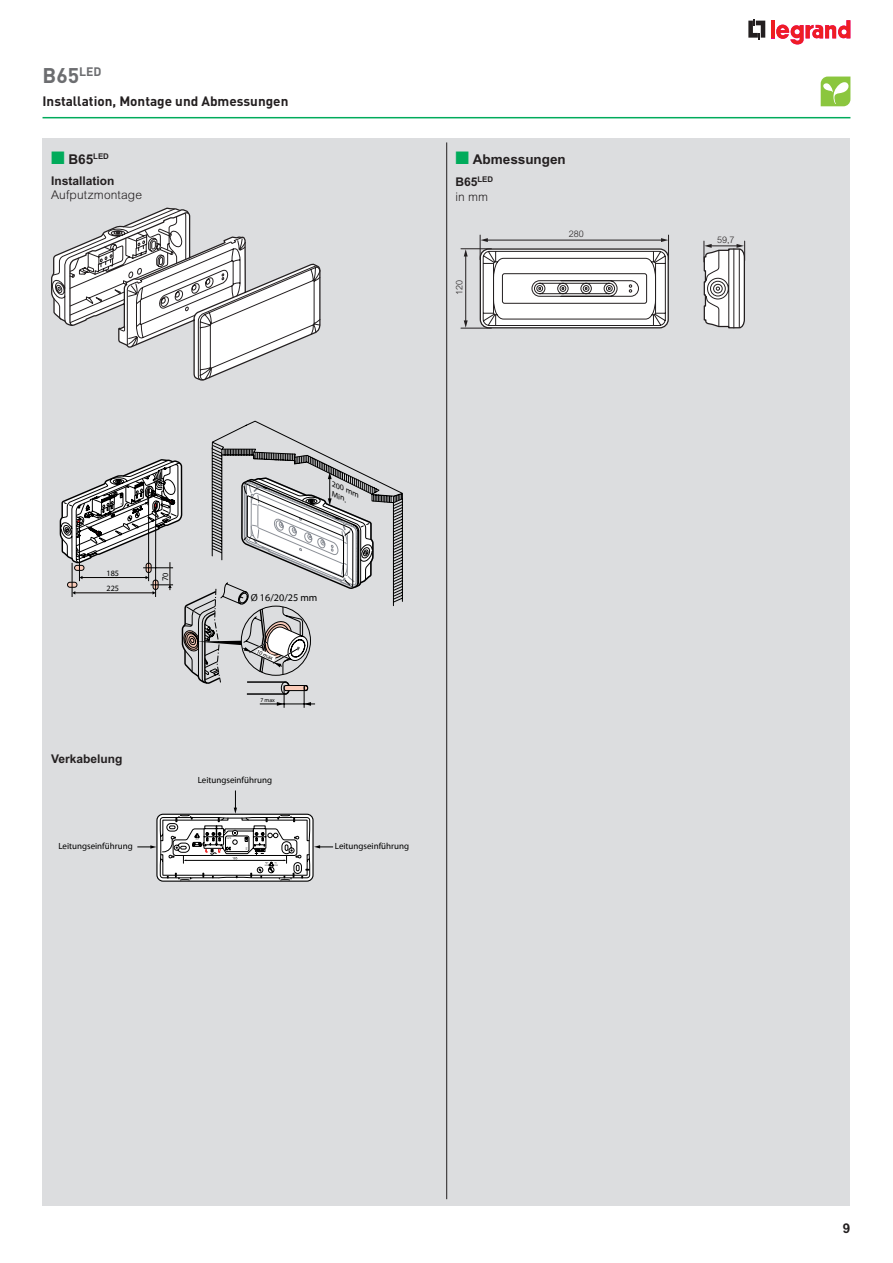
<style>
.page{position:relative;width:893px;height:1263px;background:#fff}
.page>*{position:absolute;margin:0;border:0;box-sizing:border-box;transform-origin:0 0}
.t1{font:700 21px "DIN Pro";color:#6c6d70}
.t2{font:700 13.5px "DIN Pro";color:#231f20}
.t3{font:700 13.5px "Arial";color:#231f20}
.t4{font:300 12px/14.1px "Arial";letter-spacing:.01em;color:#231f20}
.t5{font:700 12px "Arial";color:#231f20}
.t6{font:700 11.7px "Myriad Pro";color:#000}
.t7{font:10.2px "Myriad Pro";color:#000}
.t8{font:9px "Myriad Pro";color:#000}
.t9{font:300 9px "Arial";color:#231f20}
.t10{font:8.1px "Myriad Pro";color:#000}
.t11{font:italic 7.5px/9.1px "Myriad Pro";color:#000;scale:1.16 1}
.t12{font:5.85px "Myriad Pro";color:#000}
.s1{color:#00ab5b}
.s2{font-weight:700}
.s3{font-size:8.55px}
</style>
<div class="page">
<svg style="left:748px;top:19px;width:17px;height:20px"></svg>
<hr style="left:771px;top:20px;width:4px;height:18px;background:#ee1d23">
<svg style="left:776px;top:20px;width:74px;height:25px"></svg>
<hr style="left:43px;top:117px;width:807px;height:1px;background:#00ab5b">
<div style="left:43px;top:138px;width:807px;height:1067px;background:#dcdddf"></div>
<hr style="left:446px;top:142px;width:1px;height:1057px;background:#231f20">
<svg style="left:51px;top:208px;width:269px;height:172px"></svg>
<svg style="left:60px;top:421px;width:343px;height:287px"></svg>
<svg style="left:137px;top:790px;width:196px;height:91px"></svg>
<hr style="left:461px;top:328px;width:30px;height:1px;background:#231f20">
<hr style="left:461px;top:248px;width:30px;height:1px;background:#231f20">
<hr style="left:465px;top:255px;width:1px;height:67px;background:#231f20">
<svg style="left:464px;top:320px;width:4px;height:8px"></svg>
<svg style="left:464px;top:249px;width:4px;height:7px"></svg>
<svg style="left:480px;top:235px;width:265px;height:93px"></svg>
<svg style="left:820px;top:77px;width:31px;height:29px"></svg>
<h1 class="t1" style="left:43px;top:61px;width:61px">B65<sup>LED</sup></h1>
<h2 class="t2" style="left:43px;top:92px;width:247px">Installation, Montage und Abmessungen</h2>
<h2 class="t3" style="left:51px;top:151px;width:59px"><span class="s1">■</span> B65<sup>LED</sup></h2>
<h3 class="t5" style="left:51px;top:174px;width:65px">Installation</h3>
<h3 class="t4" style="left:51px;top:188px;width:93px">Aufputzmontage</h3>
<h2 class="t3" style="left:455px;top:151px;width:112px"><span class="s1">■</span> Abmessungen</h2>
<h3 class="t4" style="left:455px;top:175px;width:39px"><span class="s2">B65</span><sup>LED </sup>in mm</h3>
<p class="t9" style="left:454px;top:295px;width:17px;rotate:-90deg">120</p>
<p class="t9" style="left:569px;top:229px;width:17px">280</p>
<p class="t10" style="left:107px;top:568px;width:14px">185</p>
<p class="t10" style="left:160px;top:581px;width:10px;rotate:-90deg">0<span class="s3">7</span></p>
<p class="t10" style="left:107px;top:583px;width:14px">225</p>
<h3 class="t5" style="left:51px;top:752px;width:73px">Verkabelung</h3>
<p class="t6" style="left:59px;top:755px;width:74px">• Verkabelung</p>
<p class="t8" style="left:59px;top:840px;width:76px">Leitungseinführung</p>
<p class="t11" style="left:339px;top:481px;width:24px;text-indent:-4px;rotate:25deg">200 mm<br>Min.</p>
<p class="t7" style="left:251px;top:591px;width:68px">Ø 16/20/25 mm</p>
<p class="t12" style="left:258px;top:648px;width:19px;rotate:25deg">10 max</p>
<p class="t12" style="left:260px;top:696px;width:16px">7 max</p>
<p class="t8" style="left:198px;top:774px;width:76px">Leitungseinführung</p>
<p class="t8" style="left:335px;top:840px;width:76px">Leitungseinführung</p>
<p class="t9" style="left:717px;top:234px;width:19px">59,7</p>
<h2 class="t3" style="left:843px;top:1220px;width:9px">9</h2>
</div>
